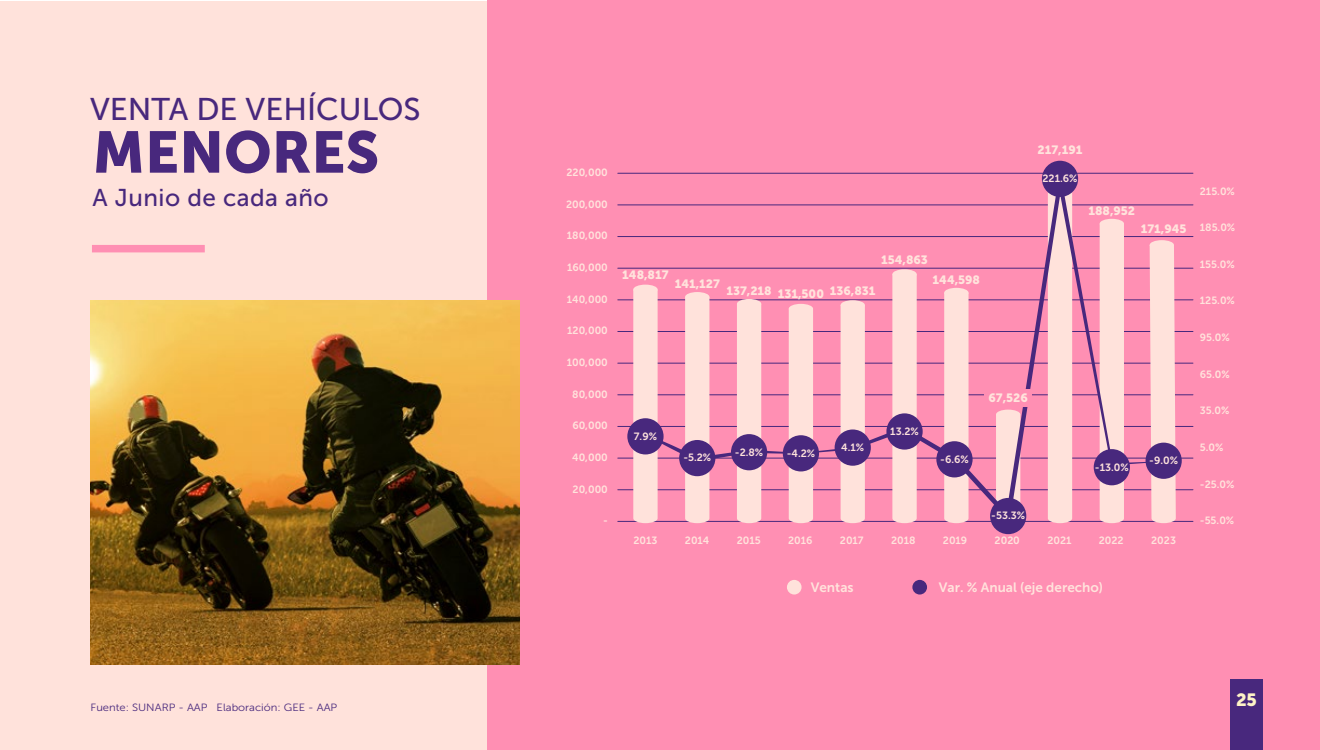
<style>
.page{position:relative;width:1320px;height:750px;background:#fff}
.page>*{position:absolute;margin:0;border:0;box-sizing:border-box;transform-origin:0 0}
.t1{font:58.2px "Museo Sans 900";color:#48287d}
.t2{font:31.35px "Museo Sans 500";color:#48287d}
.t3{font:24.3px "Museo Sans 500";letter-spacing:.02em;color:#48287d}
.t4{font:17.7px "Museo Sans 900";color:#fef3c6}
.t5{font:13.5px "Museo Sans 700";color:#ffe3dc}
.t6{font:12px "Museo Sans 900";color:#ffe3dc}
.t7{font:10.5px "Museo Sans 700";color:#ffe3dc}
.t8{font:10.5px "Museo Sans 300";color:#48287d;scale:1.07 1}
</style>
<div class="page">
<div style="left:0;top:1px;width:1320px;height:748px;background:#ffe2db"></div>
<div style="left:488px;top:1px;width:832px;height:749px;background:#ff8fb3"></div>
<div style="left:1230px;top:680px;width:33px;height:70px;background:#48287d"></div>
<hr style="left:618px;top:173px;width:575px;height:1px;background:#48287d">
<hr style="left:618px;top:331px;width:575px;height:1px;background:#48287d">
<hr style="left:618px;top:300px;width:575px;height:1px;background:#48287d">
<hr style="left:618px;top:268px;width:575px;height:1px;background:#48287d">
<hr style="left:618px;top:236px;width:575px;height:1px;background:#48287d">
<hr style="left:618px;top:205px;width:575px;height:1px;background:#48287d">
<hr style="left:618px;top:363px;width:575px;height:1px;background:#48287d">
<hr style="left:618px;top:395px;width:575px;height:1px;background:#48287d">
<hr style="left:618px;top:426px;width:575px;height:1px;background:#48287d">
<hr style="left:618px;top:458px;width:575px;height:1px;background:#48287d">
<hr style="left:618px;top:490px;width:575px;height:1px;background:#48287d">
<hr style="left:618px;top:521px;width:575px;height:1px;background:#48287d">
<svg style="left:633px;top:291px;width:20px;height:232px;background:#feded9"></svg>
<div style="left:633px;top:285px;width:25px;height:9px;background:#ffe2db;border-radius:50%"></div>
<svg style="left:1156px;top:246px;width:20px;height:277px;background:#fed8d6"></svg>
<div style="left:1150px;top:240px;width:24px;height:10px;background:#ffe2db;border-radius:50%"></div>
<div style="left:787px;top:580px;width:15px;height:15px;background:#ffe2db;border-radius:50%"></div>
<div style="left:912px;top:580px;width:15px;height:15px;background:#48287d;border-radius:50%"></div>
<svg style="left:645px;top:170px;width:519px;height:352px"></svg>
<div style="left:627px;top:418px;width:37px;height:36px;background:#48287d;border-radius:50%"></div>
<div style="left:679px;top:440px;width:36px;height:36px;background:#48287d;border-radius:50%"></div>
<div style="left:886px;top:413px;width:37px;height:37px;background:#48287d;border-radius:50%"></div>
<div style="left:936px;top:441px;width:37px;height:36px;background:#48287d;border-radius:50%"></div>
<div style="left:990px;top:498px;width:36px;height:36px;background:#48287d;border-radius:50%"></div>
<div style="left:731px;top:434px;width:36px;height:36px;background:#48287d;border-radius:50%"></div>
<div style="left:783px;top:435px;width:36px;height:36px;background:#48287d;border-radius:50%"></div>
<div style="left:1042px;top:161px;width:36px;height:36px;background:#48287d;border-radius:50%"></div>
<div style="left:835px;top:430px;width:36px;height:36px;background:#48287d;border-radius:50%"></div>
<div style="left:1094px;top:449px;width:36px;height:36px;background:#48287d;border-radius:50%"></div>
<div style="left:1146px;top:443px;width:36px;height:36px;background:#48287d;border-radius:50%"></div>
<div style="left:984px;top:389px;width:47px;height:18px;background:#ff8fb3"></div>
<div style="left:92px;top:245px;width:113px;height:7px;background:#ff8fb3"></div>
<img style="left:91px;top:301px;width:429px;height:363px">
<h2 class="t2" style="left:90px;top:92px;width:332px">VENTA DE VEHÍCULOS</h2>
<h1 class="t1" style="left:92px;top:119px;width:288px">MENORES</h1>
<h3 class="t3" style="left:92px;top:184px;width:238px">A Junio de cada año</h3>
<p class="t8" style="left:91px;top:702px;width:232px">Fuente: SUNARP - AAP Elaboración: GEE - AAP</p>
<p class="t7" style="left:567px;top:167px;width:43px">220,000</p>
<p class="t7" style="left:566px;top:198px;width:43px">200,000</p>
<p class="t7" style="left:567px;top:230px;width:42px">180,000</p>
<p class="t7" style="left:567px;top:262px;width:42px">160,000</p>
<p class="t7" style="left:567px;top:293px;width:43px">140,000</p>
<p class="t7" style="left:567px;top:325px;width:42px">120,000</p>
<p class="t7" style="left:567px;top:357px;width:43px">100,000</p>
<p class="t7" style="left:572px;top:388px;width:37px">80,000</p>
<p class="t7" style="left:572px;top:420px;width:37px">60,000</p>
<p class="t7" style="left:572px;top:451px;width:37px">40,000</p>
<p class="t7" style="left:573px;top:483px;width:37px">20,000</p>
<p class="t7" style="left:603px;top:515px;width:6px">-</p>
<p class="t6" style="left:1038px;top:143px;width:46px">217,191</p>
<p class="t6" style="left:881px;top:253px;width:48px">154,863</p>
<p class="t6" style="left:622px;top:268px;width:48px">148,817</p>
<p class="t6" style="left:675px;top:277px;width:47px">141,127</p>
<p class="t6" style="left:726px;top:284px;width:47px">137,218</p>
<p class="t6" style="left:830px;top:284px;width:47px">136,831</p>
<p class="t6" style="left:778px;top:287px;width:48px">131,500</p>
<p class="t6" style="left:933px;top:273px;width:49px">144,598</p>
<p class="t7" style="left:1043px;top:173px;width:36px">221.6%</p>
<p class="t6" style="left:1088px;top:204px;width:48px">188,952</p>
<p class="t6" style="left:1141px;top:222px;width:47px">171,945</p>
<p class="t7" style="left:634px;top:430px;width:25px">7.9%</p>
<p class="t7" style="left:683px;top:452px;width:29px">-5.2%</p>
<p class="t7" style="left:735px;top:446px;width:30px">-2.8%</p>
<p class="t7" style="left:787px;top:447px;width:30px">-4.2%</p>
<p class="t7" style="left:841px;top:442px;width:24px">4.1%</p>
<p class="t7" style="left:890px;top:425px;width:30px">13.2%</p>
<p class="t6" style="left:989px;top:391px;width:41px">67,526</p>
<p class="t7" style="left:940px;top:453px;width:30px">-6.6%</p>
<p class="t7" style="left:991px;top:510px;width:35px">-53.3%</p>
<p class="t7" style="left:1095px;top:461px;width:35px">-13.0%</p>
<p class="t7" style="left:1149px;top:455px;width:30px">-9.0%</p>
<p class="t7" style="left:633px;top:535px;width:25px">2013</p>
<p class="t7" style="left:685px;top:535px;width:26px">2014</p>
<p class="t7" style="left:737px;top:535px;width:25px">2015</p>
<p class="t7" style="left:788px;top:535px;width:26px">2016</p>
<p class="t7" style="left:840px;top:535px;width:25px">2017</p>
<p class="t7" style="left:891px;top:535px;width:26px">2018</p>
<p class="t7" style="left:943px;top:535px;width:26px">2019</p>
<p class="t7" style="left:995px;top:535px;width:27px">2020</p>
<p class="t7" style="left:1047px;top:535px;width:26px">2021</p>
<p class="t7" style="left:1099px;top:535px;width:26px">2022</p>
<p class="t7" style="left:1151px;top:535px;width:26px">2023</p>
<p class="t7" style="left:1200px;top:185px;width:37px">215.0%</p>
<p class="t7" style="left:1200px;top:222px;width:37px">185.0%</p>
<p class="t7" style="left:1200px;top:258px;width:36px">155.0%</p>
<p class="t7" style="left:1200px;top:295px;width:37px">125.0%</p>
<p class="t7" style="left:1200px;top:332px;width:31px">95.0%</p>
<p class="t7" style="left:1200px;top:368px;width:31px">65.0%</p>
<p class="t7" style="left:1200px;top:405px;width:31px">35.0%</p>
<p class="t7" style="left:1200px;top:441px;width:25px">5.0%</p>
<p class="t7" style="left:1200px;top:478px;width:36px">-25.0%</p>
<p class="t7" style="left:1200px;top:515px;width:36px">-55.0%</p>
<p class="t5" style="left:811px;top:579px;width:44px">Ventas</p>
<p class="t5" style="left:939px;top:579px;width:166px">Var. % Anual (eje derecho)</p>
<h3 class="t4" style="left:1236px;top:690px;width:22px">25</h3>
</div>
